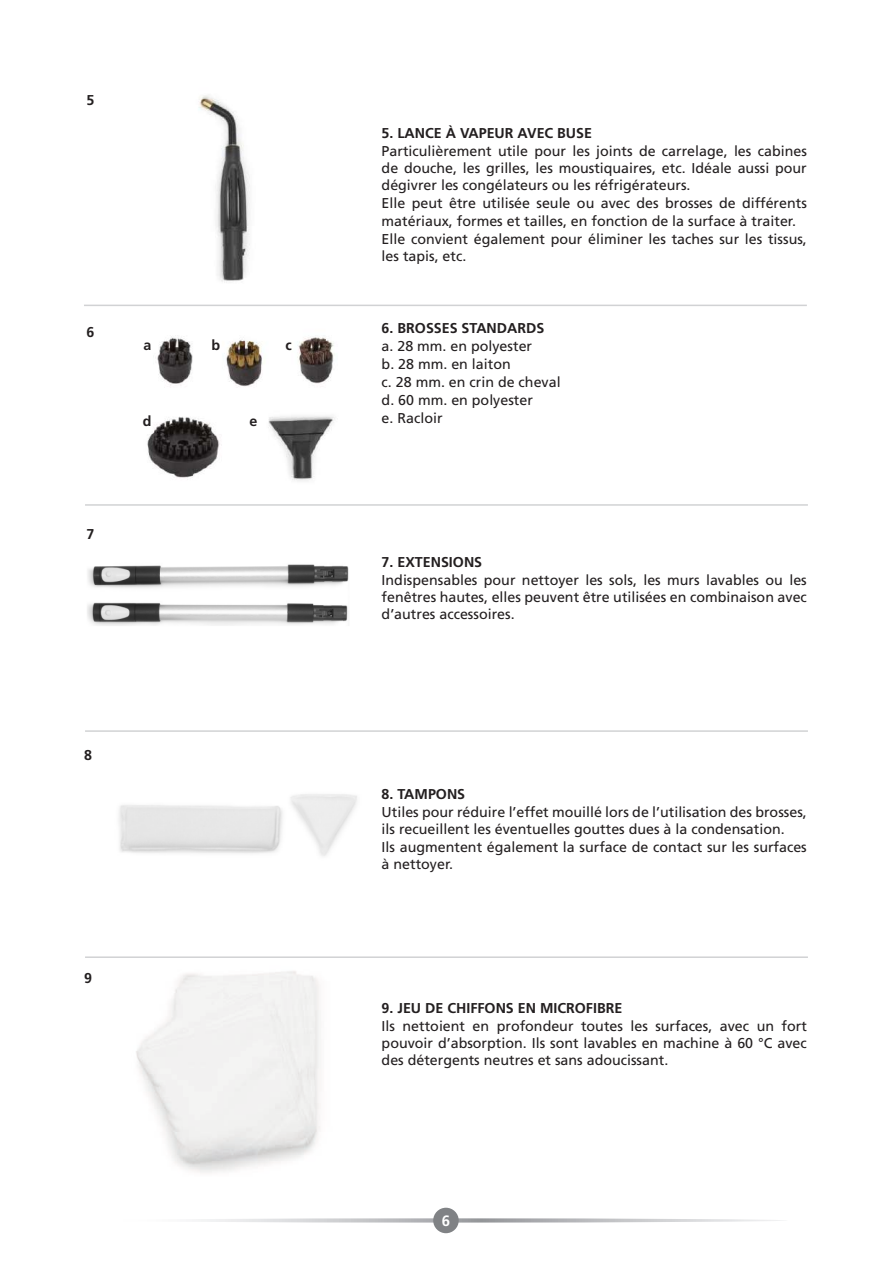
<style>
.page{position:relative;width:893px;height:1263px;background:#fff}
.page>*{position:absolute;margin:0;border:0;box-sizing:border-box;transform-origin:0 0}
.t1{font:700 15px "Frutiger LT Std";color:#fff}
.t2{font:14.25px/17.4px "Frutiger LT Std";color:#231f20}
.t3{font:700 14.25px "Frutiger LT Std";color:#231f20}
</style>
<div class="page">
<hr style="left:85px;top:504px;width:723px;height:2px;background:#d1d2d4">
<hr style="left:84px;top:305px;width:723px;height:1px;background:#d1d2d4">
<hr style="left:85px;top:730px;width:723px;height:2px;background:#d1d2d4">
<hr style="left:85px;top:956px;width:723px;height:2px;background:#d1d2d4">
<img style="left:147px;top:336px;width:188px;height:145px">
<img style="left:199px;top:95px;width:51px;height:188px">
<img style="left:87px;top:564px;width:262px;height:62px">
<img style="left:119px;top:794px;width:238px;height:62px">
<svg style="left:198px;top:1218px;width:584px;height:4px"></svg>
<div style="left:433px;top:1208px;width:26px;height:25px;background:#808285;border-radius:50%"></div>
<p class="t3" style="left:86px;top:92px;width:9px">5</p>
<p class="t3" style="left:86px;top:323px;width:9px">6</p>
<p class="t3" style="left:86px;top:526px;width:9px">7</p>
<p class="t3" style="left:143px;top:336px;width:9px">a</p>
<p class="t3" style="left:211px;top:336px;width:10px">b</p>
<p class="t3" style="left:285px;top:336px;width:8px">c</p>
<p class="t3" style="left:143px;top:413px;width:10px">d</p>
<p class="t3" style="left:250px;top:413px;width:9px">e</p>
<p class="t3" style="left:84px;top:747px;width:9px">8</p>
<p class="t3" style="left:84px;top:970px;width:9px">9</p>
<p class="t3" style="left:382px;top:125px;width:212px">5. LANCE À VAPEUR AVEC BUSE</p>
<p class="t2" style="left:382px;top:143px;width:427px">Particulièrement utile pour les joints de carrelage, les cabines de douche, les grilles, les moustiquaires, etc. Idéale aussi pour dégivrer les congélateurs ou les réfrigérateurs.<br>Elle peut être utilisée seule ou avec des brosses de différents matériaux, formes et tailles, en fonction de la surface à traiter.<br>Elle convient également pour éliminer les taches sur les tissus, les tapis, etc.</p>
<p class="t3" style="left:382px;top:319px;width:164px">6. BROSSES STANDARDS</p>
<p class="t2" style="left:382px;top:337px;width:180px;line-height:18px">a. 28 mm. en polyester<br>b. 28 mm. en laiton<br>c. 28 mm. en crin de cheval d. 60 mm. en polyester<br>e. Racloir</p>
<p class="t3" style="left:382px;top:553px;width:102px">7. EXTENSIONS</p>
<p class="t2" style="left:382px;top:571px;width:427px;text-align:justify">Indispensables pour nettoyer les sols, les murs lavables ou les fenêtres hautes, elles peuvent être utilisées en combinaison avec d’autres accessoires.</p>
<p class="t3" style="left:382px;top:786px;width:85px">8. TAMPONS</p>
<p class="t2" style="left:382px;top:803px;width:427px">Utiles pour réduire l’effet mouillé lors de l’utilisation des brosses, ils recueillent les éventuelles gouttes dues à la condensation.<br>Ils augmentent également la surface de contact sur les surfaces à nettoyer.</p>
<p class="t3" style="left:382px;top:1000px;width:242px">9. JEU DE CHIFFONS EN MICROFIBRE</p>
<p class="t2" style="left:382px;top:1018px;width:427px;text-align:justify">Ils nettoient en profondeur toutes les surfaces, avec un fort pouvoir d’absorption. Ils sont lavables en machine à 60 °C avec des détergents neutres et sans adoucissant.</p>
<p class="t1" style="left:442px;top:1212px;width:10px">6</p>
</div>
